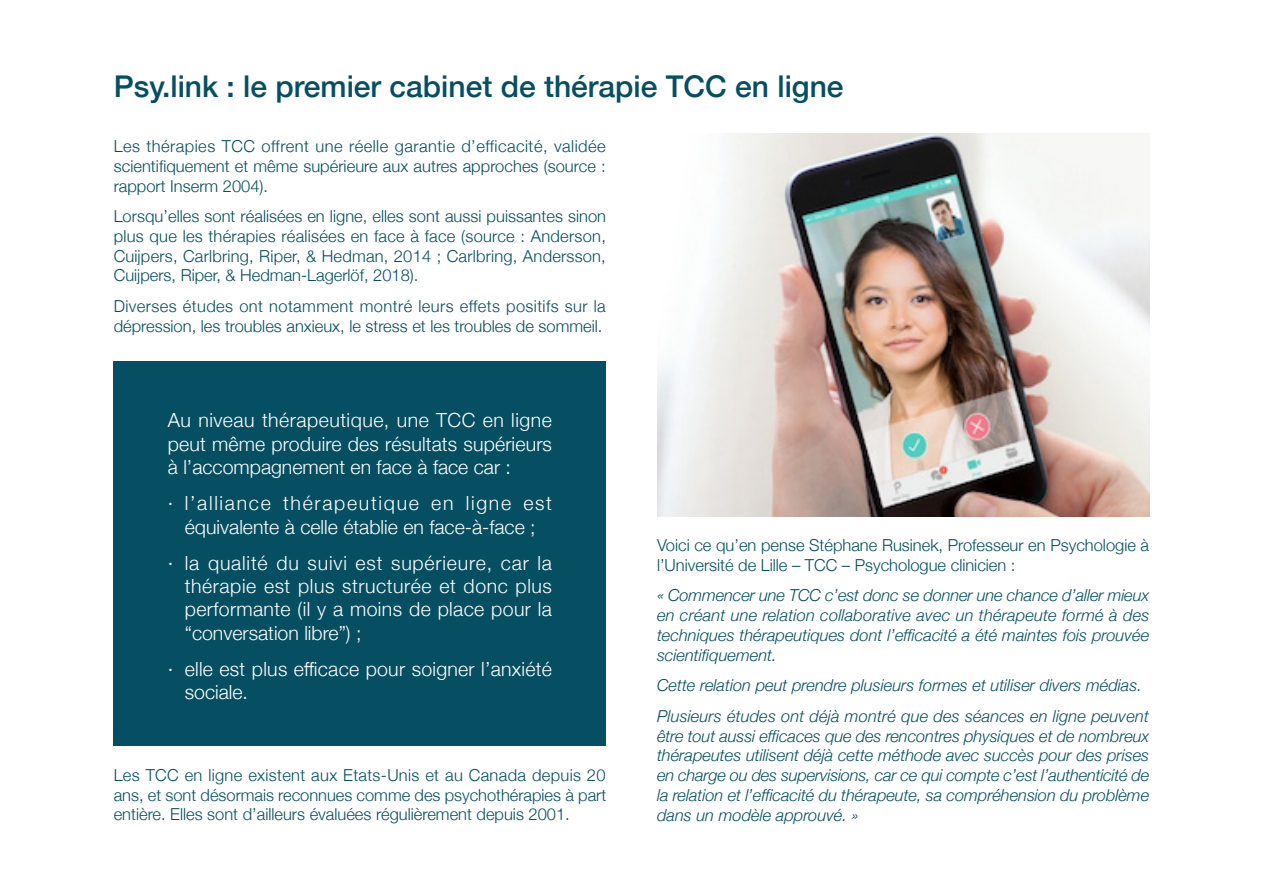
<style>
.page{position:relative;width:1263px;height:893px;background:#fff}
.page>*{position:absolute;margin:0;border:0;box-sizing:border-box;transform-origin:0 0}
.Pages_-_Titre_1{font:500 30px "Helvetica Neue";color:#064e61}
.Pages_-_Titre_2{font:300 19.5px/23.4px "Helvetica Neue";letter-spacing:.01em;color:#fff;text-align:justify}
.Pages_-_Paragraphe{font:300 16.5px/19.8px "Helvetica Neue";color:#064e61;text-align:justify}
.Pages_-_Paragraphe-2{font:italic 300 16.5px/19.8px "Helvetica Neue";color:#064e61;text-align:justify}
</style>
<div class="page">
<img style="left:657px;top:133px;width:492px;height:384px">
<div style="left:114px;top:361px;width:492px;height:385px;background:#064e61"></div>
<p class="Pages_-_Titre_1" style="left:114px;top:62px;width:731px">Psy.link : le premier cabinet de thérapie TCC en ligne</p>
<p class="Pages_-_Paragraphe" style="left:114px;top:135px;width:493px">Les thérapies TCC offrent une réelle garantie d’efficacité, validée scientifiquement et même supérieure aux autres approches (source : rapport Inserm 2004).</p>
<p class="Pages_-_Paragraphe" style="left:114px;top:205px;width:494px">Lorsqu’elles sont réalisées en ligne, elles sont aussi puissantes sinon plus que les thérapies réalisées en face à face (source : Anderson, Cuĳpers, Carlbring, Riper, &amp; Hedman, 2014 ; Carlbring, Andersson, Cuĳpers, Riper, &amp; Hedman-Lagerlöf, 2018).</p>
<p class="Pages_-_Paragraphe" style="left:114px;top:295px;width:494px">Diverses études ont notamment montré leurs effets positifs sur la dépression, les troubles anxieux, le stress et les troubles de sommeil.</p>
<p class="Pages_-_Titre_2" style="left:168px;top:407px;width:386px">Au niveau thérapeutique, une TCC en ligne peut même produire des résultats supérieurs à l’accompagnement en face à face car :</p>
<p class="Pages_-_Titre_2" style="left:168px;top:490px;width:386px;text-align:center">· l’alliance thérapeutique en ligne est équivalente à celle établie en face-à-face ;</p>
<p class="Pages_-_Titre_2" style="left:185px;top:550px;width:369px;text-indent:-17px">· la qualité du suivi est supérieure, car la thérapie est plus structurée et donc plus performante (il y a moins de place pour la “conversation libre”) ;</p>
<p class="Pages_-_Titre_2" style="left:185px;top:656px;width:369px;text-indent:-17px">· elle est plus efficace pour soigner l’anxiété sociale.</p>
<p class="Pages_-_Paragraphe" style="left:114px;top:764px;width:494px">Les TCC en ligne existent aux Etats-Unis et au Canada depuis 20 ans, et sont désormais reconnues comme des psychothérapies à part entière. Elles sont d’ailleurs évaluées régulièrement depuis 2001.</p>
<p class="Pages_-_Paragraphe" style="left:657px;top:534px;width:494px">Voici ce qu’en pense Stéphane Rusinek, Professeur en Psychologie à l’Université de Lille – TCC – Psychologue clinicien :</p>
<p class="Pages_-_Paragraphe-2" style="left:657px;top:585px;width:494px">« Commencer une TCC c’est donc se donner une chance d’aller mieux en créant une relation collaborative avec un thérapeute formé à des techniques thérapeutiques dont l’efficacité a été maintes fois prouvée scientifiquement.</p>
<p class="Pages_-_Paragraphe-2" style="left:657px;top:674px;width:486px">Cette relation peut prendre plusieurs formes et utiliser divers médias.</p>
<p class="Pages_-_Paragraphe-2" style="left:657px;top:705px;width:494px">Plusieurs études ont déjà montré que des séances en ligne peuvent être tout aussi efficaces que des rencontres physiques et de nombreux thérapeutes utilisent déjà cette méthode avec succès pour des prises en charge ou des supervisions, car ce qui compte c’est l’authenticité de la relation et l’efficacité du thérapeute, sa compréhension du problème dans un modèle approuvé. »</p>
</div>
